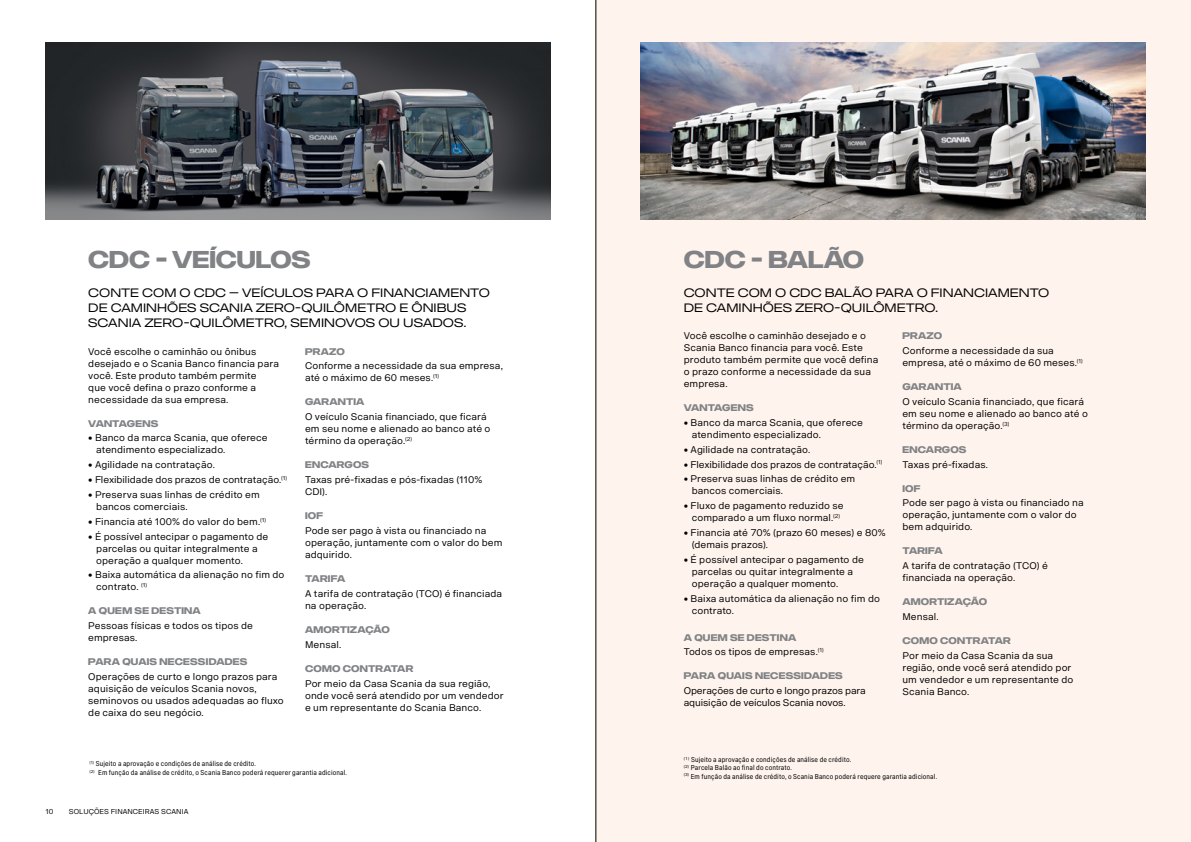
<style>
.page{position:relative;width:1191px;height:842px;background:#fff}
.page>*{position:absolute;margin:0;border:0;box-sizing:border-box;transform-origin:0 0}
.t1{font:700 24px "Scania Sans Headline";color:#808285}
.t2{font:12px/15px "Scania Sans Headline";letter-spacing:.005em;color:#000}
.t3{font:9.5px/12px "Scania Sans";letter-spacing:.005em;color:#000}
.t4{font:700 9.5px "Scania Sans Headline";letter-spacing:.015em;color:#808285}
.t5{font:7px/8.4px "Scania Sans Condensed";letter-spacing:.015em;color:#000}
.t6{font:7px "Scania Sans";color:#000}
</style>
<div class="page">
<div style="left:595px;top:0;width:596px;height:842px;background:#fff4ed"></div>
<img style="left:45px;top:43px;width:505px;height:177px">
<img style="left:641px;top:43px;width:504px;height:177px">
<h1 class="t1" style="left:88px;top:246px;width:224px">CDC - VEÍCULOS</h1>
<p class="t2" style="left:88px;top:286px;width:403px">CONTE COM O CDC – VEÍCULOS PARA O FINANCIAMENTO<br>DE CAMINHÕES SCANIA ZERO-QUILÔMETRO E ÔNIBUS<br>SCANIA ZERO-QUILÔMETRO, SEMINOVOS OU USADOS.</p>
<p class="t4" style="left:305px;top:346px;width:41px">PRAZO</p>
<p class="t3" style="left:305px;top:360px;width:199px">Conforme a necessidade da sua empresa, até o máximo de 60 meses.<sup>(1)</sup></p>
<p class="t4" style="left:305px;top:396px;width:61px">GARANTIA</p>
<p class="t3" style="left:305px;top:411px;width:187px">O veículo Scania financiado, que ficará em seu nome e alienado ao banco até o término da operação.<sup>(2)</sup></p>
<p class="t4" style="left:305px;top:459px;width:65px">ENCARGOS</p>
<p class="t3" style="left:305px;top:474px;width:179px">Taxas pré-fixadas e pós-fixadas (110%<br>CDI).</p>
<p class="t4" style="left:305px;top:510px;width:20px">IOF</p>
<p class="t3" style="left:305px;top:525px;width:199px">Pode ser pago à vista ou financiado na operação, juntamente com o valor do bem adquirido.</p>
<p class="t4" style="left:305px;top:573px;width:42px">TARIFA</p>
<p class="t3" style="left:305px;top:587px;width:198px">A tarifa de contratação (TCO) é financiada na operação.</p>
<p class="t4" style="left:305px;top:624px;width:86px">AMORTIZAÇÃO</p>
<p class="t3" style="left:305px;top:638px;width:38px">Mensal.</p>
<p class="t4" style="left:305px;top:663px;width:110px">COMO CONTRATAR</p>
<p class="t3" style="left:305px;top:677px;width:200px">Por meio da Casa Scania da sua região, onde você será atendido por um vendedor e um representante do Scania Banco.</p>
<p class="t3" style="left:88px;top:345px;width:192px">Você escolhe o caminhão ou ônibus desejado e o Scania Banco financia para você. Este produto também permite<br>que você defina o prazo conforme a necessidade da sua empresa.</p>
<p class="t4" style="left:88px;top:418px;width:72px">VANTAGENS</p>
<p class="t3" style="left:96px;top:432px;width:173px;text-indent:-8px">• Banco da marca Scania, que oferece atendimento especializado.</p>
<p class="t3" style="left:88px;top:459px;width:128px">• Agilidade na contratação.</p>
<p class="t3" style="left:88px;top:474px;width:200px">• Flexibilidade dos prazos de contratação.<sup>(1)</sup></p>
<p class="t3" style="left:96px;top:489px;width:165px;text-indent:-8px">• Preserva suas linhas de crédito em bancos comerciais.</p>
<p class="t3" style="left:88px;top:515px;width:179px">• Financia até 100% do valor do bem.<sup>(1)</sup></p>
<p class="t3" style="left:96px;top:530px;width:174px;text-indent:-8px">• É possível antecipar o pagamento de parcelas ou quitar integralmente a operação a qualquer momento.</p>
<p class="t3" style="left:96px;top:569px;width:190px;text-indent:-8px">• Baixa automática da alienação no fim do contrato. <sup>(1)</sup></p>
<p class="t4" style="left:88px;top:605px;width:114px">A QUEM SE DESTINA</p>
<p class="t3" style="left:88px;top:620px;width:166px">Pessoas físicas e todos os tipos de empresas.</p>
<p class="t4" style="left:88px;top:656px;width:161px">PARA QUAIS NECESSIDADES</p>
<p class="t3" style="left:88px;top:671px;width:197px">Operações de curto e longo prazos para aquisição de veículos Scania novos, seminovos ou usados adequadas ao fluxo de caixa do seu negócio.</p>
<p class="t5" style="left:90px;top:760px;width:259px"><sup>(1)</sup> Sujeito a aprovação e condições de análise de crédito.<br><sup>(2)</sup> Em função da análise de crédito, o Scania Banco poderá requerer garantia adicional.</p>
<p class="t6" style="left:45px;top:808px;width:10px">10</p>
<p class="t6" style="left:69px;top:807px;width:121px">SOLUÇÕES FINANCEIRAS SCANIA</p>
<h1 class="t1" style="left:684px;top:245px;width:182px">CDC - BALÃO</h1>
<p class="t2" style="left:684px;top:286px;width:367px">CONTE COM O CDC BALÃO PARA O FINANCIAMENTO<br>DE CAMINHÕES ZERO-QUILÔMETRO.</p>
<p class="t4" style="left:902px;top:330px;width:41px">PRAZO</p>
<p class="t3" style="left:902px;top:344px;width:182px">Conforme a necessidade da sua empresa, até o máximo de 60 meses.<sup>(1)</sup></p>
<p class="t4" style="left:902px;top:381px;width:61px">GARANTIA</p>
<p class="t3" style="left:902px;top:395px;width:187px">O veículo Scania financiado, que ficará em seu nome e alienado ao banco até o término da operação.<sup>(3)</sup></p>
<p class="t4" style="left:902px;top:444px;width:65px">ENCARGOS</p>
<p class="t3" style="left:902px;top:458px;width:87px">Taxas pré-fixadas.</p>
<p class="t4" style="left:902px;top:482px;width:20px">IOF</p>
<p class="t3" style="left:902px;top:497px;width:183px">Pode ser pago à vista ou financiado na operação, juntamente com o valor do bem adquirido.</p>
<p class="t4" style="left:902px;top:545px;width:42px">TARIFA</p>
<p class="t3" style="left:902px;top:560px;width:147px">A tarifa de contratação (TCO) é financiada na operação.</p>
<p class="t4" style="left:902px;top:596px;width:86px">AMORTIZAÇÃO</p>
<p class="t3" style="left:902px;top:611px;width:38px">Mensal.</p>
<p class="t4" style="left:902px;top:635px;width:110px">COMO CONTRATAR</p>
<p class="t3" style="left:902px;top:649px;width:172px">Por meio da Casa Scania da sua região, onde você será atendido por um vendedor e um representante do<br>Scania Banco.</p>
<p class="t3" style="left:684px;top:330px;width:196px">Você escolhe o caminhão desejado e o<br>Scania Banco financia para você. Este produto também permite que você defina o prazo conforme a necessidade da sua empresa.</p>
<p class="t4" style="left:684px;top:402px;width:72px">VANTAGENS</p>
<p class="t3" style="left:692px;top:416px;width:173px;text-indent:-8px">• Banco da marca Scania, que oferece atendimento especializado.</p>
<p class="t3" style="left:684px;top:443px;width:128px">• Agilidade na contratação.</p>
<p class="t3" style="left:684px;top:458px;width:200px">• Flexibilidade dos prazos de contratação.<sup>(1)</sup></p>
<p class="t3" style="left:692px;top:473px;width:165px;text-indent:-8px">• Preserva suas linhas de crédito em bancos comerciais.</p>
<p class="t3" style="left:684px;top:500px;width:161px;text-align:center">• Fluxo de pagamento reduzido se comparado a um fluxo normal.<sup>(2)</sup></p>
<p class="t3" style="left:692px;top:527px;width:195px;text-indent:-8px">• Financia até 70% (prazo 60 meses) e 80% (demais prazos).</p>
<p class="t3" style="left:692px;top:553px;width:174px;text-indent:-8px">• É possível antecipar o pagamento de parcelas ou quitar integralmente a operação a qualquer momento.</p>
<p class="t3" style="left:692px;top:592px;width:190px;text-indent:-8px">• Baixa automática da alienação no fim do contrato.</p>
<p class="t4" style="left:684px;top:632px;width:114px">A QUEM SE DESTINA</p>
<p class="t3" style="left:684px;top:646px;width:141px">Todos os tipos de empresas.<sup>(1)</sup></p>
<p class="t4" style="left:684px;top:670px;width:161px">PARA QUAIS NECESSIDADES</p>
<p class="t3" style="left:684px;top:685px;width:184px">Operações de curto e longo prazos para aquisição de veículos Scania novos.</p>
<p class="t5" style="left:684px;top:755px;width:255px"><sup>(1)</sup> Sujeito a aprovação e condições de análise de crédito.<br><sup>(2)</sup> Parcela Balão ao final do contrato.<br><sup>(3)</sup> Em função da análise de crédito, o Scania Banco poderá requere garantia adicional.</p>
</div>
